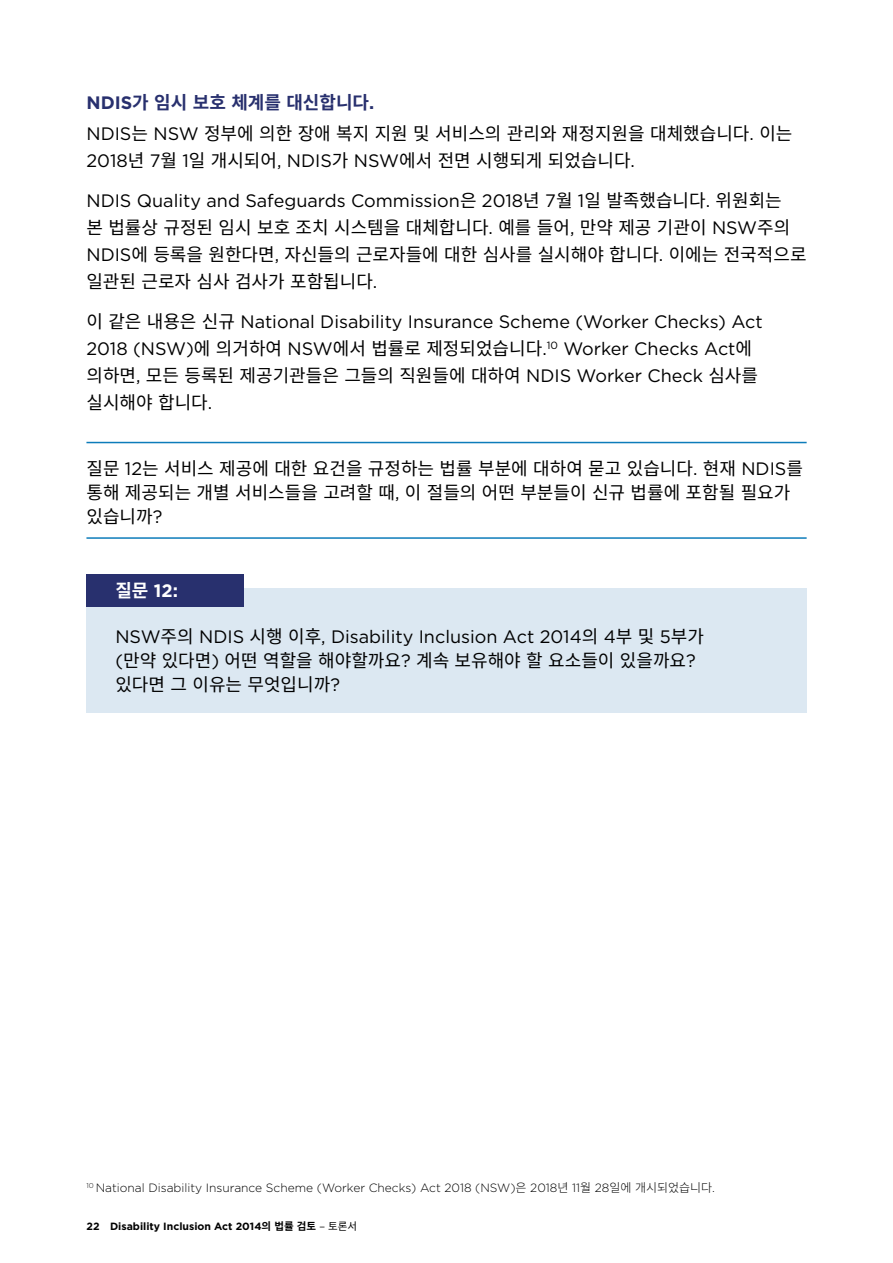
<style>
.page{position:relative;width:893px;height:1263px;background:#fff}
.page>*{position:absolute;margin:0;border:0;box-sizing:border-box;transform-origin:0 0}
.t1{font:18px/27px "Noto Sans CJ Kkr";color:#000}
.t2{font:18px/27px "Gotham HTF";color:#000}
.t3{font:700 18px "Noto Sans CJ Kkr";color:#28306e}
.t4{font:700 18px "Gotham HTF";color:#fff}
.t5{font:300 12px "Gotham HTF";color:#000}
.t6{font:700 10.5px "Gotham HTF";color:#000}
.s1{font-family:"Gotham HTF"}
.s2{font-family:"Noto Sans CJ Kkr"}
.s3{font-family:"Noto Sans CJ Kkr";font-weight:400}
</style>
<div class="page">
<hr style="left:86px;top:537px;width:721px;height:2px;background:#0d7cba">
<hr style="left:86px;top:442px;width:721px;height:1px;background:#0d7cba">
<div style="left:86px;top:588px;width:721px;height:125px;background:#dce8f2"></div>
<div style="left:86px;top:574px;width:158px;height:32px;background:#28306e"></div>
<p class="t3" style="left:86px;top:92px;width:289px"><span class="s1">NDIS</span>가 임시 보호 체계를 대신합니다<span class="s1">.</span></p>
<p class="t1" style="left:86px;top:121px;width:707px"><span class="s1">NDIS</span>는 <span class="s1">NSW</span> 정부에 의한 장애 복지 지원 및 서비스의 관리와 재정지원을 대체했습니다<span class="s1">.</span> 이는<br><span class="s1">2018</span> 년 <span class="s1">7</span>월 <span class="s1">1</span>일 개시되어<span class="s1">, NDIS</span>가 <span class="s1">NSW</span> 에서 전면 시행되게 되었습니다<span class="s1">.</span></p>
<p class="t1" style="left:86px;top:188px;width:722px"><span class="s1">NDIS Quality and Safeguards Commission</span> 은 <span class="s1">2018</span> 년 <span class="s1">7</span>월 <span class="s1">1</span>일 발족했습니다<span class="s1">.</span> 위원회는<br>본 법률상 규정된 임시 보호 조치 시스템을 대체합니다<span class="s1">.</span> 예를 들어<span class="s1">,</span> 만약 제공 기관이 <span class="s1">NSW</span> 주의 <span class="s1">NDIS</span>에 등록을 원한다면<span class="s1">,</span> 자신들의 근로자들에 대한 심사를 실시해야 합니다<span class="s1">.</span> 이에는 전국적으로 일관된 근로자 심사 검사가 포함됩니다<span class="s1">.</span></p>
<p class="t2" style="left:86px;top:308px;width:678px"><span class="s2">이 같은 내용은 신규</span> National Disability Insurance Scheme (Worker Checks) Act 2018 (NSW) <span class="s2">에 의거하여</span> NSW <span class="s2">에서 법률로 제정되었습니다</span>.<sup>10</sup> Worker Checks Act <span class="s2">에 의하면</span>, <span class="s2">모든 등록된 제공기관들은 그들의 직원들에 대하여</span> NDIS Worker Check <span class="s2">심사를 실시해야 합니다</span>.</p>
<p class="t1" style="left:86px;top:456px;width:718px;line-height:24px">질문 <span class="s1">12</span>는 서비스 제공에 대한 요건을 규정하는 법률 부분에 대하여 묻고 있습니다<span class="s1">.</span> 현재 <span class="s1">NDIS</span>를 통해 제공되는 개별 서비스들을 고려할 때<span class="s1">,</span> 이 절들의 어떤 부분들이 신규 법률에 포함될 필요가 있습니까<span class="s1">?</span></p>
<p class="t4" style="left:115px;top:580px;width:64px"><span class="s2">질문</span> 12:</p>
<p class="t1" style="left:115px;top:625px;width:590px;line-height:24px"><span class="s1">NSW</span> 주의 <span class="s1">NDIS</span> 시행 이후<span class="s1">, Disability Inclusion Act 2014</span> 의 <span class="s1">4</span>부 및 <span class="s1">5</span>부가 <span class="s1">(</span>만약 있다면<span class="s1">)</span> 어떤 역할을 해야할까요<span class="s1">?</span> 계속 보유해야 할 요소들이 있을까요<span class="s1">? </span>있다면 그 이유는 무엇입니까<span class="s1">?</span></p>
<p class="t5" style="left:86px;top:1181px;width:630px"><sup>10</sup> National Disability Insurance Scheme (Worker Checks) Act 2018 (NSW) <span class="s2">은</span> 2018 <span class="s2">년</span> 11<span class="s2">월</span> 28<span class="s2">일에 개시되었습니다</span>.</p>
<p class="t6" style="left:86px;top:1220px;width:272px">22 Disability Inclusion Act 2014 <span class="s2">의 법률 검토</span> <span class="s3">– 토론서</span></p>
</div>
